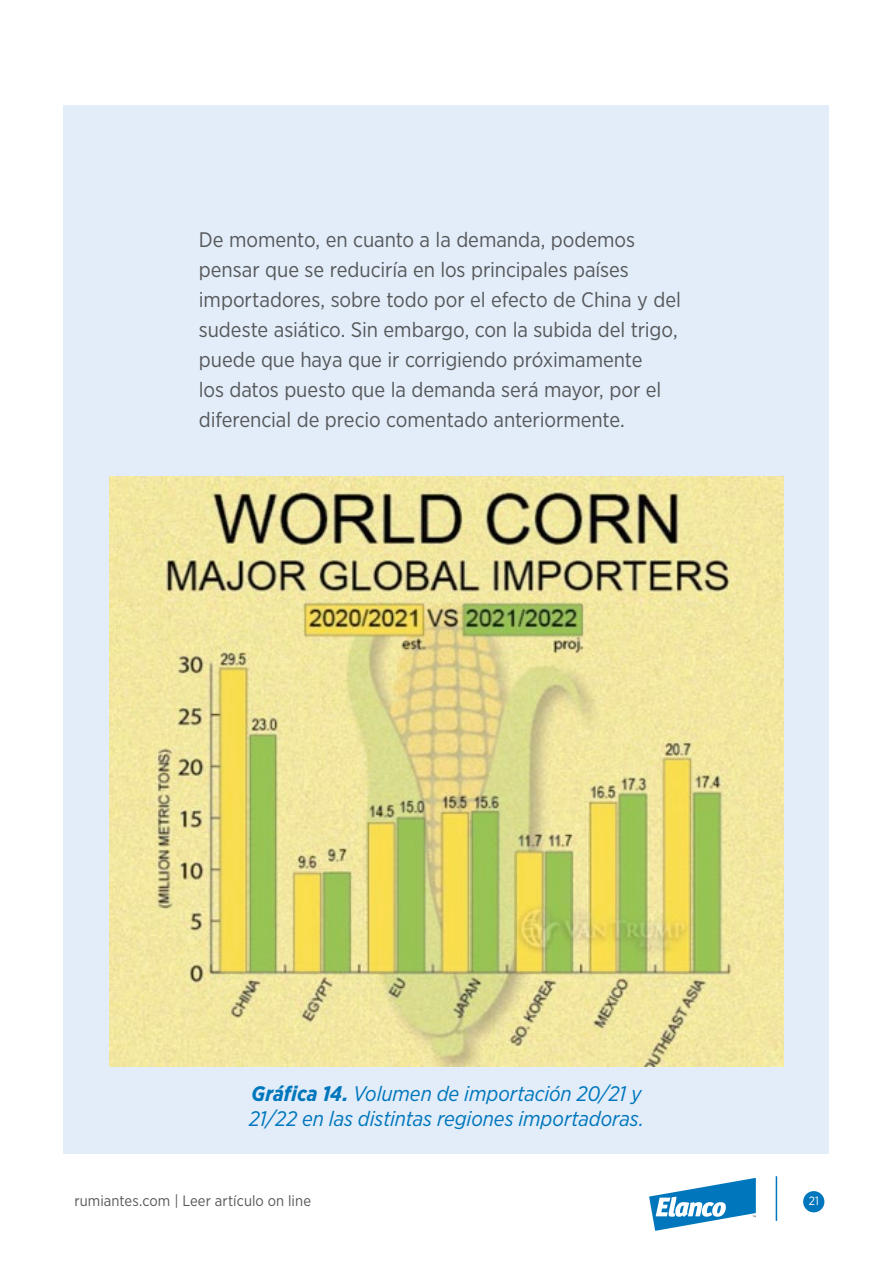
<style>
.page{position:relative;width:893px;height:1263px;background:#fff}
.page>*{position:absolute;margin:0;border:0;box-sizing:border-box;transform-origin:0 0}
.Online_txt{font:21px/30px "Gotham Narrow";letter-spacing:-.005em;color:#56585a}
.Online_txt-2{font:italic 21px/25.2px "Gotham Narrow";letter-spacing:-.005em;color:#0076bc}
.t1{font:15px "Gotham Narrow";letter-spacing:.005em;color:#56585a}
.t2{font:12px "Gotham Narrow";color:#fff}
.s1{font-weight:700}
</style>
<div class="page">
<div style="left:64px;top:105px;width:765px;height:1048px;background:#e2edf9"></div>
<div style="left:803px;top:1191px;width:21px;height:21px;background:#0076bc;border-radius:50%"></div>
<hr style="left:776px;top:1176px;width:1px;height:45px;background:#0076bc">
<svg style="left:649px;top:1178px;width:107px;height:53px"></svg>
<img style="left:110px;top:477px;width:673px;height:589px">
<p class="Online_txt" style="left:199px;top:224px;width:483px">De momento, en cuanto a la demanda, podemos pensar que se reduciría en los principales países importadores, sobre todo por el efecto de China y del sudeste asiático. Sin embargo, con la subida del trigo, puede que haya que ir corrigiendo próximamente<br>los datos puesto que la demanda será mayor, por el diferencial de precio comentado anteriormente.</p>
<p class="Online_txt-2" style="left:249px;top:1081px;width:396px"><span class="s1">Gráfica 14.</span> Volumen de importación 20/21 y<br>21/22 en las distintas regiones importadoras.</p>
<p class="t1" style="left:74px;top:1191px;width:238px">rumiantes.com | Leer artículo on line</p>
<p class="t2" style="left:809px;top:1194px;width:12px">21</p>
</div>
